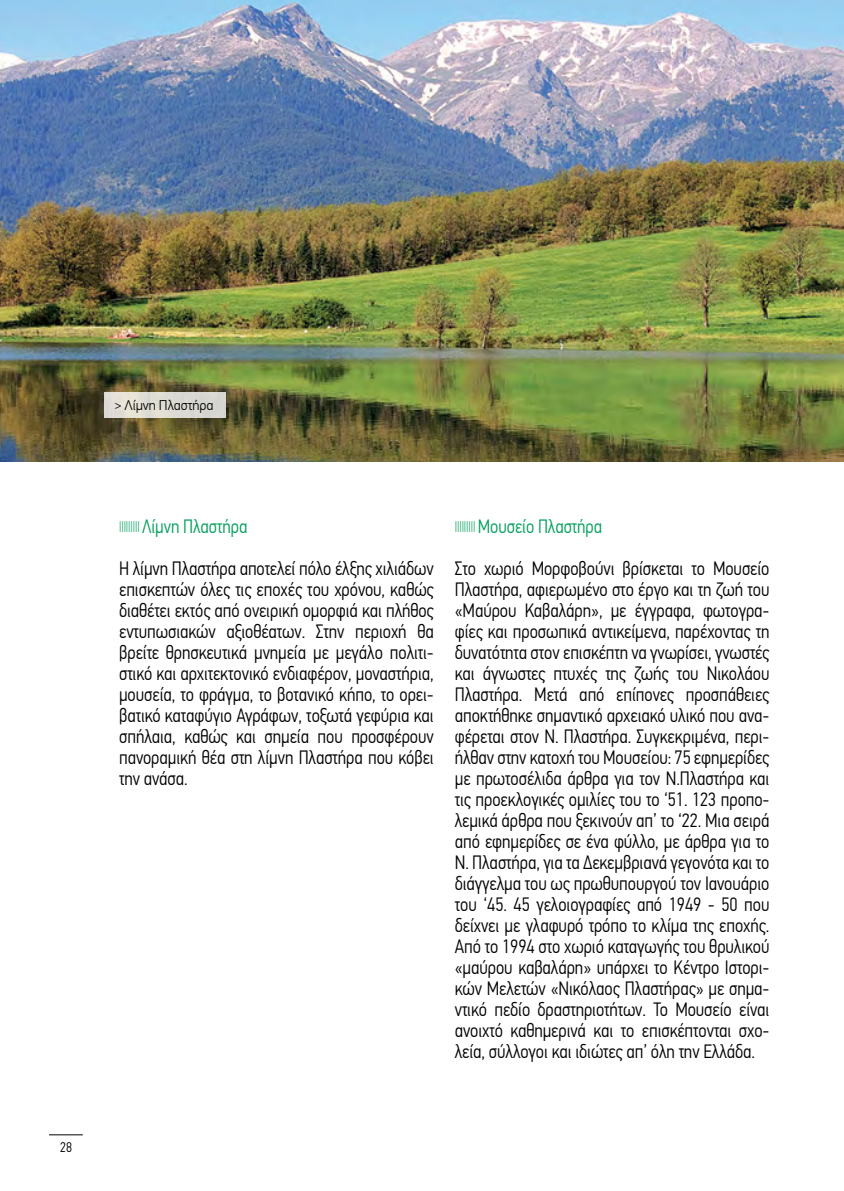
<style>
.page{position:relative;width:844px;height:1191px;background:#fff}
.page>*{position:absolute;margin:0;border:0;box-sizing:border-box;transform-origin:0 0}
.t1{font:300 19.25px/21px "PF Din Text Cond Pro";letter-spacing:-.005em;color:#000}
.t2{font:300 14px "PF Din Text Pro";letter-spacing:-.005em;color:#000}
.t3{font:300 14px "PF Din Text Cond Pro";color:#000}
.s1{font-size:12.25px;color:#009f5c}
.s2{color:#009f5c}
</style>
<div class="page">
<img style="left:0;top:0;width:843px;height:461px">
<div style="left:104px;top:392px;width:122px;height:26px;background:linear-gradient(to right,#e7e2d7,#d4d5d0)"></div>
<hr style="left:49px;top:1134px;width:34px;height:1px;background:#000">
<p class="t3" style="left:60px;top:1139px;width:13px">28</p>
<p class="t2" style="left:115px;top:397px;width:100px">&gt; Λίμνη Πλαστήρα</p>
<p class="t1" style="left:119px;top:505px;width:316px;line-height:42px"><span class="s1">|||||||||</span> <span class="s2">Λίμνη Πλαστήρα<br></span>Η λίμνη Πλαστήρα αποτελεί πόλο έλξης χιλιάδων</p>
<p class="t1" style="left:119px;top:579px;width:316px;text-align:justify">επισκεπτών όλες τις εποχές του χρόνου, καθώς διαθέτει εκτός από ονειρική ομορφιά και πλήθος εντυπωσιακών αξιοθέατων. Στην περιοχή θα βρείτε θρησκευτικά μνημεία με μεγάλο πολιτι&shy;στικό και αρχιτεκτονικό ενδιαφέρον, μοναστήρια, μουσεία, το φράγμα, το βοτανικό κήπο, το ορει&shy;βατικό καταφύγιο Αγράφων, τοξωτά γεφύρια και σπήλαια, καθώς και σημεία που προσφέρουν πανοραμική θέα στη λίμνη Πλαστήρα που κόβει την ανάσα.</p>
<p class="t1" style="left:454px;top:505px;width:316px;line-height:42px"><span class="s1">|||||||||</span> <span class="s2">Μουσείο Πλαστήρα<br></span>Στο χωριό Μορφοβούνι βρίσκεται το Μουσείο</p>
<p class="t1" style="left:454px;top:579px;width:316px;text-align:justify">Πλαστήρα, αφιερωμένο στο έργο και τη ζωή του «Μαύρου Καβαλάρη», με έγγραφα, φωτογρα&shy;φίες και προσωπικά αντικείμενα, παρέχοντας τη δυνατότητα στον επισκέπτη να γνωρίσει, γνωστές και άγνωστες πτυχές της ζωής του Νικολάου Πλαστήρα. Μετά από επίπονες προσπάθειες αποκτήθηκε σημαντικό αρχειακό υλικό που ανα&shy;φέρεται στον Ν. Πλαστήρα. Συγκεκριμένα, περι&shy;ήλθαν στην κατοχή του Μουσείου: 75 εφημερίδες με πρωτοσέλιδα άρθρα για τον Ν.Πλαστήρα και τις προεκλογικές ομιλίες του το ‘51. 123 προπο&shy;λεμικά άρθρα που ξεκινούν απ’ το ‘22. Μια σειρά από εφημερίδες σε ένα φύλλο, με άρθρα για το Ν. Πλαστήρα, για τα Δεκεμβριανά γεγονότα και το διάγγελμα του ως πρωθυπουργού τον Ιανουάριο του ‘45. 45 γελοιογραφίες από 1949 - 50 που δείχνει με γλαφυρό τρόπο το κλίμα της εποχής.<br>Από το 1994 στο χωριό καταγωγής του θρυλικού «μαύρου καβαλάρη» υπάρχει το Κέντρο Ιστορι&shy;κών Μελετών «Νικόλαος Πλαστήρας» με σημα&shy;ντικό πεδίο δραστηριοτήτων. Το Μουσείο είναι ανοιχτό καθημερινά και το επισκέπτονται σχο&shy;λεία, σύλλογοι και ιδιώτες απ’ όλη την Ελλάδα.</p>
</div>
